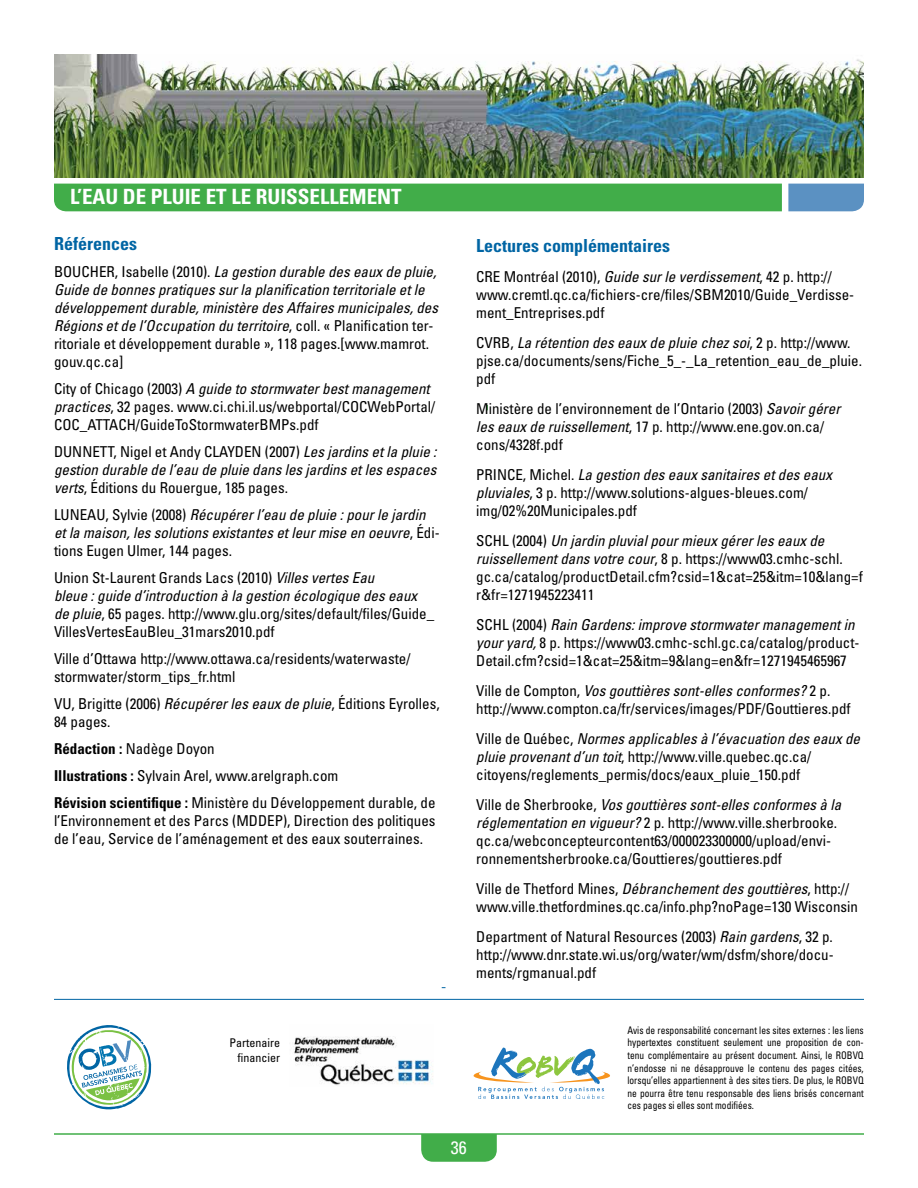
<style>
.page{position:relative;width:918px;height:1188px;background:#fff}
.page>*{position:absolute;margin:0;border:0;box-sizing:border-box;transform-origin:0 0}
.t1{font:700 condensed 21px "Univers";color:#fff}
.t2{font:700 condensed 18px "Univers";color:#0065a4}
.t3{font:condensed 18px "Univers";color:#fff}
.t4{font:condensed 15px/18px "Univers";color:#000}
.t5{font:italic condensed 15px/18px "Univers";color:#000}
.t6{font:condensed 12px/15px "Univers";color:#000;text-align:right}
.t7{font:condensed 10.5px/12.6px "Univers";color:#000;text-align:justify;scale:.9 1}
.s1{font-style:normal}
.s2{font-style:italic}
.s3{font-weight:700}
</style>
<div class="page">
<svg style="left:421px;top:1135px;width:76px;height:27px;background:#49b050"></svg>
<hr style="left:54px;top:1133px;width:810px;height:2px;background:#41ad49">
<img style="left:294px;top:1036px;width:139px;height:49px">
<hr style="left:54px;top:999px;width:810px;height:1px;background:#0065a4">
<svg style="left:474px;top:1048px;width:136px;height:51px"></svg>
<svg style="left:67px;top:1025px;width:85px;height:85px"></svg>
<img style="left:54px;top:54px;width:810px;height:123px">
<div style="left:54px;top:184px;width:728px;height:27px;background:#41ad49"></div>
<div style="left:788px;top:184px;width:76px;height:27px;background:#5b91c2"></div>
<h1 class="t1" style="left:70px;top:184px;width:333px">L’EAU DE PLUIE ET LE RUISSELLEMENT</h1>
<p class="t2" style="left:54px;top:232px;width:84px">Références</p>
<p class="t5" style="left:54px;top:262px;width:386px"><span class="s1">BOUCHER, Isabelle (2010).</span> La gestion durable des eaux de pluie, Guide de bonnes pratiques sur la planification territoriale et le développement durable, ministère des Affaires municipales, des Régions et de l’Occupation du territoire<span class="s1">, coll. « Planification ter&shy;ritoriale et développement durable », 118 pages.[www.mamrot. gouv.qc.ca]</span></p>
<p class="t4" style="left:54px;top:379px;width:383px">City of Chicago (2003) <span class="s2">A guide to stormwater best management practices</span>, 32 pages. www.ci.chi.il.us/webportal/COCWebPortal/<br>COC_ATTACH/GuideToStormwaterBMPs.pdf</p>
<p class="t5" style="left:54px;top:442px;width:384px;text-align:justify"><span class="s1">DUNNETT, Nigel et Andy CLAYDEN (2007)</span> Les jardins et la pluie : gestion durable de l’eau de pluie dans les jardins et les espaces verts<span class="s1">, Éditions du Rouergue, 185 pages.</span></p>
<p class="t5" style="left:54px;top:505px;width:387px"><span class="s1">LUNEAU, Sylvie (2008)</span> Récupérer l’eau de pluie : pour le jardin et la maison, les solutions existantes et leur mise en oeuvre<span class="s1">, Édi&shy;tions Eugen Ulmer, 144 pages.</span></p>
<p class="t4" style="left:54px;top:568px;width:382px">Union St-Laurent Grands Lacs (2010) <span class="s2">Villes vertes Eau<br>bleue : guide d’introduction à la gestion écologique des eaux de pluie</span>, 65 pages. http://www.glu.org/sites/default/files/Guide_ VillesVertesEauBleu_31mars2010.pdf</p>
<p class="t4" style="left:54px;top:649px;width:358px">Ville d’Ottawa http://www.ottawa.ca/residents/waterwaste/ stormwater/storm_tips_fr.html</p>
<p class="t4" style="left:54px;top:694px;width:387px">VU, Brigitte (2006) <span class="s2">Récupérer les eaux de pluie</span>, Éditions Eyrolles,<br>84 pages.</p>
<p class="t4" style="left:54px;top:735px;width:383px;line-height:27px"><span class="s3">Rédaction :</span> Nadège Doyon<br><span class="s3">Illustrations :</span> Sylvain Arel, www.arelgraph.com<br><span class="s3">Révision scientifique :</span> Ministère du Développement durable, de</p>
<p class="t4" style="left:54px;top:811px;width:383px">l’Environnement et des Parcs (MDDEP), Direction des politiques de l’eau, Service de l’aménagement et des eaux souterraines.</p>
<p class="t2" style="left:476px;top:234px;width:195px">Lectures complémentaires</p>
<p class="t4" style="left:476px;top:267px;width:379px">CRE Montréal (2010), <span class="s2">Guide sur le verdissement</span>, 42 p. http:// www.cremtl.qc.ca/fichiers-cre/files/SBM2010/Guide_Verdisse&shy;ment_Entreprises.pdf</p>
<p class="t4" style="left:476px;top:333px;width:387px">CVRB, <span class="s2">La rétention des eaux de pluie chez soi</span>, 2 p. http://www. pjse.ca/documents/sens/Fiche_5_-_La_retention_eau_de_pluie. pdf</p>
<p class="t4" style="left:476px;top:399px;width:366px">Ministère de l’environnement de l’Ontario (2003) <span class="s2">Savoir gérer les eaux de ruissellement</span>, 17 p. http://www.ene.gov.on.ca/ cons/4328f.pdf</p>
<p class="t4" style="left:476px;top:465px;width:357px">PRINCE, Michel. <span class="s2">La gestion des eaux sanitaires et des eaux pluviales</span>, 3 p. http://www.solutions-algues-bleues.com/ img/02%20Municipales.pdf</p>
<p class="t4" style="left:476px;top:531px;width:388px">SCHL (2004) <span class="s2">Un jardin pluvial pour mieux gérer les eaux de ruissellement dans votre cour</span>, 8 p. https://www03.cmhc-schl. gc.ca/catalog/productDetail.cfm?csid=1&amp;cat=25&amp;itm=10&amp;lang=f r&amp;fr=1271945223411</p>
<p class="t4" style="left:476px;top:615px;width:385px">SCHL (2004) <span class="s2">Rain Gardens: improve stormwater management in your yard,</span> 8 p. https://www03.cmhc-schl.gc.ca/catalog/product-<br>Detail.cfm?csid=1&amp;cat=25&amp;itm=9&amp;lang=en&amp;fr=1271945465967</p>
<p class="t4" style="left:476px;top:681px;width:376px">Ville de Compton, <span class="s2">Vos gouttières sont-elles conformes?</span> 2 p. http://www.compton.ca/fr/services/images/PDF/Gouttieres.pdf</p>
<p class="t4" style="left:476px;top:729px;width:385px">Ville de Québec, <span class="s2">Normes applicables à l’évacuation des eaux de pluie provenant d’un toit</span>, http://www.ville.quebec.qc.ca/ citoyens/reglements_permis/docs/eaux_pluie_150.pdf</p>
<p class="t4" style="left:476px;top:795px;width:366px">Ville de Sherbrooke, <span class="s2">Vos gouttières sont-elles conformes à la réglementation en vigueur?</span> 2 p. http://www.ville.sherbrooke. qc.ca/webconcepteurcontent63/000023300000/upload/envi&shy;ronnementsherbrooke.ca/Gouttieres/gouttieres.pdf</p>
<p class="t4" style="left:476px;top:879px;width:383px">Ville de Thetford Mines, <span class="s2">Débranchement des gouttières</span>, http:// www.ville.thetfordmines.qc.ca/info.php?noPage=130 Wisconsin</p>
<p class="t4" style="left:476px;top:927px;width:359px;text-align:justify">Department of Natural Resources (2003) <span class="s2">Rain gardens</span>, 32 p. http://www.dnr.state.wi.us/org/water/wm/dsfm/shore/docu&shy;ments/rgmanual.pdf</p>
<p class="t6" style="left:229px;top:1035px;width:52px">Partenaire financier</p>
<p class="t3" style="left:451px;top:1136px;width:17px">36</p>
<p class="t7" style="left:628px;top:1023px;width:264px">Avis de responsabilité concernant les sites externes : les liens hypertextes constituent seulement une proposition de con&shy;tenu complémentaire au présent document. Ainsi, le ROBVQ n’endosse ni ne désapprouve le contenu des pages citées, lorsqu’elles appartiennent à des sites tiers. De plus, le ROBVQ ne pourra être tenu responsable des liens brisés concernant ces pages si elles sont modifiées.</p>
</div>
